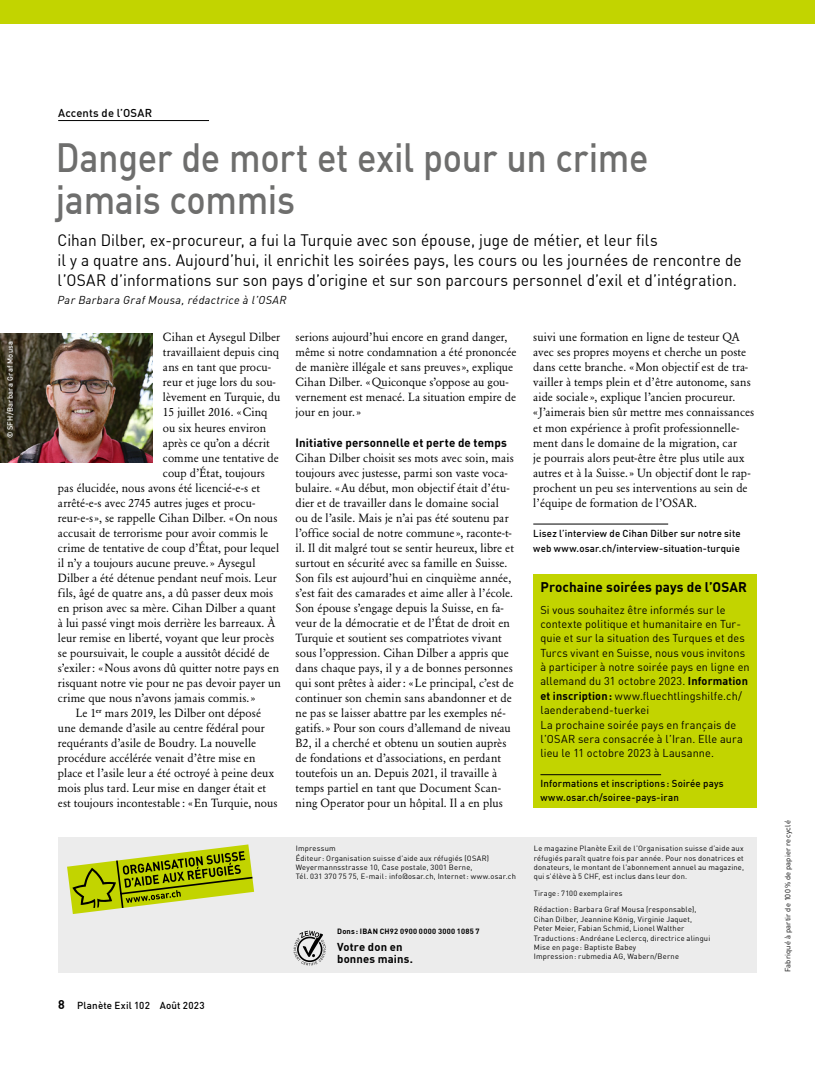
<style>
.page{position:relative;width:815px;height:1081px;background:#fff}
.page>*{position:absolute;margin:0;border:0;box-sizing:border-box;transform-origin:0 0}
.T1_Titel__fr{font:500 40px/41.2px "DIN Offc";letter-spacing:-.01em;color:#6e6e6d;scale:.9 1}
.Lead__fr{font:16.25px/20px "DIN Offc";letter-spacing:.005em;color:#000;scale:.95 1}
.Kasten_Titel__fr{font:700 13.75px "DIN Offc";letter-spacing:.005em;color:#000}
.Grund__fr{font:11.75px/15px "Garamond BE Pro";letter-spacing:.005em;color:#000}
.Grund_Einzug__fr{font:11.75px/15px "Garamond BE Pro";letter-spacing:.005em;color:#000}
.Zwischentitel__fr{font:700 11.75px "DIN Offc";letter-spacing:.01em;color:#000}
.Kasten{font:11.25px/14.4px "DIN Offc";letter-spacing:.01em;color:#000}
.Lead__fr-2{font:italic 11.25px "DIN Offc";letter-spacing:.035em;color:#000}
.t1{font:700 11.25px "DIN Offc";letter-spacing:.015em;color:#000}
.Rubrik__fr{font:500 11.25px "DIN Offc";letter-spacing:.015em;color:#000}
.Links{font:500 10px/15px "DIN Offc";letter-spacing:.02em;color:#000}
.t2{font:7.5px/9.4px "DIN Offc";letter-spacing:.025em;color:#000}
.t3{font:700 7.5px "DIN Offc";letter-spacing:.035em;color:#000}
.Bildlquelle{font:500 7.5px "DIN Offc";letter-spacing:.03em;color:#fff}
.s1{font-weight:700;font-size:12.5px}
.s2{font-weight:700}
</style>
<div class="page">
<hr style="left:533px;top:524px;width:135px;height:1px;background:#000">
<hr style="left:58px;top:120px;width:151px;height:1px;background:#000">
<img style="left:0;top:334px;width:152px;height:129px">
<div style="left:533px;top:574px;width:224px;height:233px;background:#c2d400"></div>
<hr style="left:540px;top:774px;width:121px;height:1px;background:#000">
<div style="left:58px;top:837px;width:699px;height:136px;background:#ececec"></div>
<svg style="left:67px;top:844px;width:187px;height:70px"></svg>
<svg style="left:294px;top:930px;width:32px;height:35px"></svg>
<div style="left:0;top:0;width:815px;height:23px;background:#c2d400"></div>
<p class="Bildlquelle" style="left:5px;top:438px;width:99px;rotate:-90deg">© SFH/Barbara Graf Mousa</p>
<p class="Rubrik__fr" style="left:58px;top:105px;width:96px">Accents de l’OSAR</p>
<p class="T1_Titel__fr" style="left:56px;top:137px;width:660px">Danger de mort et exil pour un crime jamais commis</p>
<p class="Lead__fr" style="left:58px;top:230px;width:722px">Cihan Dilber, ex-procureur, a fui la Turquie avec son épouse, juge de métier, et leur fils<br>il y a quatre ans. Aujourd’hui, il enrichit les soirées pays, les cours ou les journées de rencontre de l’OSAR d’informations sur son pays d’origine et sur son parcours personnel d’exil et d’intégration.</p>
<p class="Lead__fr-2" style="left:58px;top:293px;width:230px">Par Barbara Graf Mousa, rédactrice à l’OSAR</p>
<p class="Grund__fr" style="left:163px;top:330px;width:119px">Cihan et Aysegul Dilber</p>
<p class="Grund__fr" style="left:163px;top:345px;width:118px">travaillaient depuis cinq</p>
<p class="Grund__fr" style="left:163px;top:360px;width:110px">ans en tant que procu-</p>
<p class="Grund__fr" style="left:163px;top:375px;width:114px">reur et juge lors du sou-</p>
<p class="Grund__fr" style="left:163px;top:390px;width:119px">lèvement en Turquie, du</p>
<p class="Grund__fr" style="left:163px;top:405px;width:106px">15 juillet 2016. «Cinq</p>
<p class="Grund__fr" style="left:163px;top:420px;width:105px">ou six heures environ</p>
<p class="Grund__fr" style="left:163px;top:435px;width:108px">après ce qu’on a décrit</p>
<p class="Grund__fr" style="left:163px;top:450px;width:117px">comme une tentative de</p>
<p class="Grund__fr" style="left:163px;top:465px;width:104px">coup d’État, toujours</p>
<p class="Grund__fr" style="left:58px;top:480px;width:204px">pas élucidée, nous avons été licencié-e-s et</p>
<p class="Grund__fr" style="left:58px;top:495px;width:199px">arrêté-e-s avec 2745 autres juges et procu-</p>
<p class="Grund__fr" style="left:58px;top:510px;width:221px">reur-e-s», se rappelle Cihan Dilber. «On nous</p>
<p class="Grund__fr" style="left:58px;top:525px;width:212px">accusait de terrorisme pour avoir commis le</p>
<p class="Grund__fr" style="left:58px;top:540px;width:223px">crime de tentative de coup d’État, pour lequel</p>
<p class="Grund__fr" style="left:58px;top:555px;width:199px">il n’y a toujours aucune preuve.» Aysegul</p>
<p class="Grund__fr" style="left:58px;top:570px;width:220px">Dilber a été détenue pendant neuf mois. Leur</p>
<p class="Grund__fr" style="left:58px;top:585px;width:217px">fils, âgé de quatre ans, a dû passer deux mois</p>
<p class="Grund__fr" style="left:58px;top:600px;width:219px">en prison avec sa mère. Cihan Dilber a quant</p>
<p class="Grund__fr" style="left:58px;top:615px;width:219px">à lui passé vingt mois derrière les barreaux. À</p>
<p class="Grund__fr" style="left:58px;top:630px;width:218px">leur remise en liberté, voyant que leur procès</p>
<p class="Grund__fr" style="left:58px;top:645px;width:213px">se poursuivait, le couple a aussitôt décidé de</p>
<p class="Grund__fr" style="left:58px;top:660px;width:223px">s’exiler: «Nous avons dû quitter notre pays en</p>
<p class="Grund__fr" style="left:58px;top:675px;width:225px">risquant notre vie pour ne pas devoir payer un</p>
<p class="Grund__fr" style="left:58px;top:690px;width:199px">crime que nous n’avons jamais commis.»</p>
<p class="Grund_Einzug__fr" style="left:58px;top:705px;width:221px;text-indent:18px">Le 1<sup>er</sup> mars 2019, les Dilber ont déposé une demande d’asile au centre fédéral pour requérants d’asile de Boudry. La nouvelle procédure accélérée venait d’être mise en place et l’asile leur a été octroyé à peine deux mois plus tard. Leur mise en danger était et est toujours incontestable : «En Turquie, nous</p>
<p class="Links" style="left:58px;top:998px;width:148px"><span class="s1">8</span> Planète Exil 102 Août 2023</p>
<p class="Grund_Einzug__fr" style="left:296px;top:330px;width:222px">serions aujourd’hui encore en grand danger, même si notre condamnation a été prononcée de manière illégale et sans preuves», explique Cihan Dilber. «Quiconque s’oppose au gou&shy;vernement est menacé. La situation empire de jour en jour.»</p>
<p class="Zwischentitel__fr" style="left:296px;top:434px;width:213px">Initiative personnelle et perte de temps</p>
<p class="Grund__fr" style="left:296px;top:450px;width:220px">Cihan Dilber choisit ses mots avec soin, mais toujours avec justesse, parmi son vaste voca&shy;bulaire. «Au début, mon objectif était d’étu&shy;dier et de travailler dans le domaine social ou de l’asile. Mais je n’ai pas été soutenu par l’office social de notre commune », raconte-t&shy;il. Il dit malgré tout se sentir heureux, libre et surtout en sécurité avec sa famille en Suisse.<br>Son fils est aujourd’hui en cinquième année, s’est fait des camarades et aime aller à l’école.<br>Son épouse s’engage depuis la Suisse, en fa&shy;veur de la démocratie et de l’État de droit en Turquie et soutient ses compatriotes vivant sous l’oppression. Cihan Dilber a appris que dans chaque pays, il y a de bonnes personnes qui sont prêtes à aider: «Le principal, c’est de continuer son chemin sans abandonner et de ne pas se laisser abattre par les exemples né&shy;gatifs.» Pour son cours d’allemand de niveau B2, il a cherché et obtenu un soutien auprès de fondations et d’associations, en perdant toutefois un an. Depuis 2021, il travaille à temps partiel en tant que Document Scan&shy;ning Operator pour un hôpital. Il a en plus</p>
<p class="Grund__fr" style="left:533px;top:330px;width:223px">suivi une formation en ligne de testeur QA avec ses propres moyens et cherche un poste dans cette branche. «Mon objectif est de tra&shy;vailler à temps plein et d’être autonome, sans aide sociale », explique l’ancien procureur. «J’aimerais bien sûr mettre mes connaissances et mon expérience à profit professionnelle&shy;ment dans le domaine de la migration, car<br>je pourrais alors peut-être être plus utile aux autres et à la Suisse.» Un objectif dont le rap&shy;prochent un peu ses interventions au sein de l’équipe de formation de l’OSAR.</p>
<p class="Links" style="left:533px;top:526px;width:209px">Lisez l’interview de Cihan Dilber sur notre site web www.osar.ch/interview-situation-turquie</p>
<p class="Kasten_Titel__fr" style="left:540px;top:578px;width:208px">Prochaine soirées pays de l’OSAR</p>
<p class="Kasten" style="left:540px;top:602px;width:211px">Si vous souhaitez être informés sur le contexte politique et humanitaire en Tur&shy;quie et sur la situation des Turques et des Turcs vivant en Suisse, nous vous invitons à participer à notre soirée pays en ligne en allemand du 31 octobre 2023. <span class="s2">Information et inscription:</span> www.fluechtlingshilfe.ch/ laenderabend-tuerkei</p>
<p class="Kasten" style="left:540px;top:717px;width:204px">La prochaine soirée pays en français de l’OSAR sera consacrée à l’Iran. Elle aura lieu le 11 octobre 2023 à Lausanne.</p>
<p class="Links" style="left:540px;top:777px;width:185px;line-height:13.1px">Informations et inscriptions: Soirée pays www.osar.ch/soiree-pays-iran</p>
<p class="t2" style="left:296px;top:844px;width:222px">Impressum<br>Éditeur: Organisation suisse d’aide aux réfugiés (OSAR)<br>Weyermannsstrasse 10, Case postale, 3001 Berne,<br>Tél. 031 370 75 75, E-mail: info@osar.ch, Internet: www.osar.ch</p>
<p class="t2" style="left:534px;top:844px;width:212px;text-align:justify">Le magazine Planète Exil de l’Organisation suisse d’aide aux réfugiés paraît quatre fois par année. Pour nos donatrices et donateurs, le montant de l’abonnement annuel au magazine, qui s’élève à 5 CHF, est inclus dans leur don.</p>
<p class="t2" style="left:534px;top:888px;width:90px">Tirage: 7100 exemplaires</p>
<p class="t2" style="left:534px;top:905px;width:178px">Rédaction: Barbara Graf Mousa (responsable), Cihan Dilber, Jeannine König, Virginie Jaquet, Peter Meier, Fabian Schmid, Lionel Walther Traductions: Andréane Leclercq, directrice alingui Mise en page: Baptiste Babey<br>Impression: rubmedia AG, Wabern/Berne</p>
<p class="t3" style="left:337px;top:926px;width:144px">Dons: IBAN CH92 0900 0000 3000 1085 7</p>
<p class="t1" style="left:337px;top:939px;width:67px">Votre don en</p>
<p class="t1" style="left:337px;top:951px;width:77px">bonnes mains.</p>
<p class="t2" style="left:783px;top:972px;width:153px;rotate:-90deg">Fabriqué à partir de 100% de papier recyclé</p>
</div>
